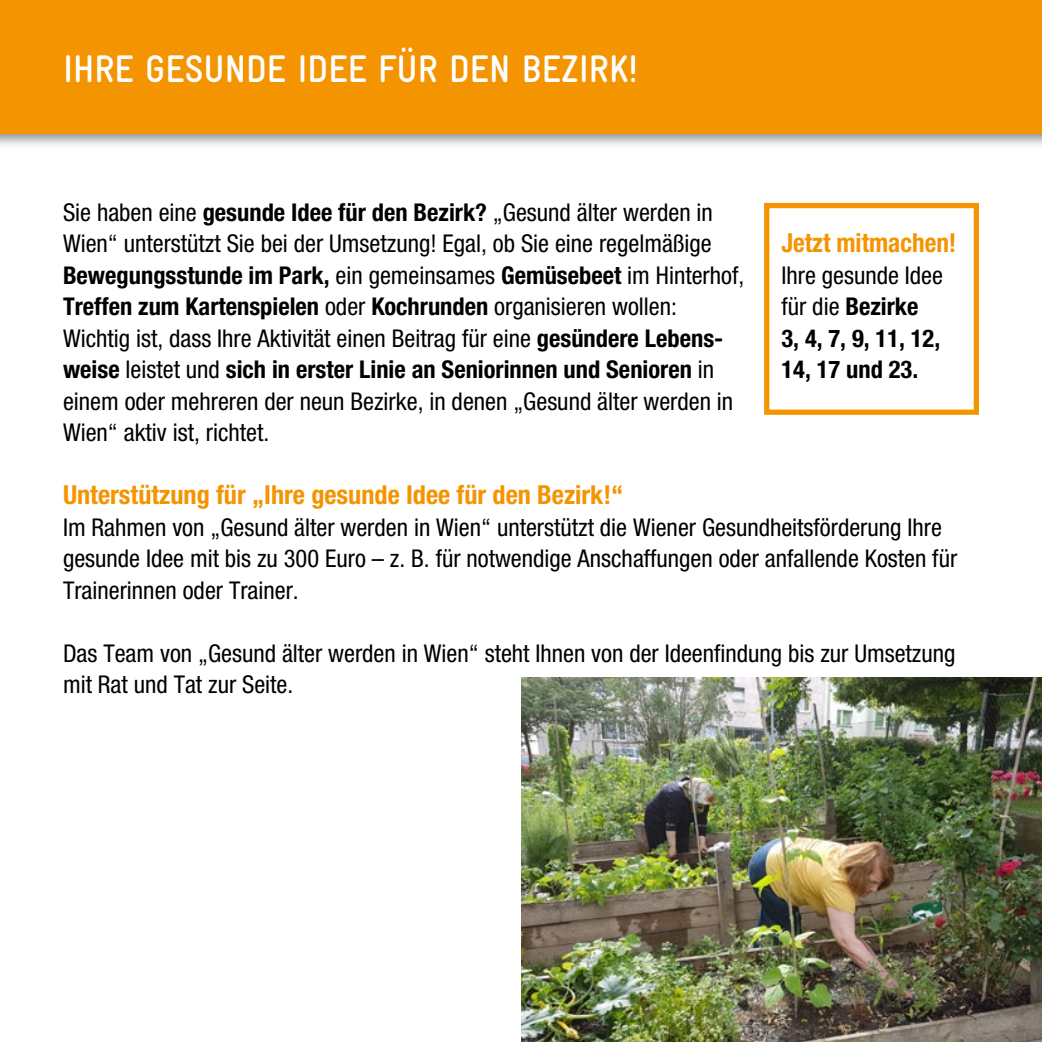
<style>
.page{position:relative;width:1042px;height:1042px;background:#fff}
.page>*{position:absolute;margin:0;border:0;box-sizing:border-box;transform-origin:0 0}
.t1{font:700 condensed 38.5px "Gravur";color:#fff}
.t2{font:700 condensed 26.25px "Helvetica Neue LT Pro";color:#f39400}
.t3{font:700 condensed 26.25px "Helvetica Neue LT Pro";color:#f39400;scale:.96 1}
.t4{font:condensed 24.5px/31.5px "Helvetica Neue LT Pro";color:#000}
.t5{font:700 condensed 24.5px/31.5px "Helvetica Neue LT Pro";color:#000}
.s1{font-weight:700}
.s2{font-weight:400}
</style>
<div class="page">
<div style="left:0;top:0;width:1042px;height:150px;background:#000;opacity:.45"></div>
<div style="left:0;top:0;width:1042px;height:134px;background:#f39400"></div>
<img style="left:521px;top:677px;width:521px;height:365px">
<div style="left:764px;top:203px;width:215px;height:212px;border:5px solid #f39400"></div>
<h1 class="t1" style="left:63px;top:48px;width:123px">IHRE GESUNDE</h1>
<h1 class="t1" style="left:297px;top:48px;width:18px">IDEE</h1>
<h1 class="t1" style="left:378px;top:48px;width:91px">FÜR DEN</h1>
<h1 class="t1" style="left:522px;top:48px;width:118px">BEZIRK!</h1>
<p class="t4" style="left:63px;top:196px;width:683px">Sie haben eine <span class="s1">gesunde Idee für den Bezirk?</span> „Gesund älter werden in Wien“ unterstützt Sie bei der Umsetzung! Egal, ob Sie eine regelmäßige <span class="s1">Bewegungsstunde im Park,</span> ein gemeinsames <span class="s1">Gemüsebeet</span> im Hinterhof, <span class="s1">Treffen zum Kartenspielen</span> oder <span class="s1">Kochrunden</span> organisieren wollen:<br>Wichtig ist, dass Ihre Aktivität einen Beitrag für eine <span class="s1">gesündere Lebens&shy;weise</span> leistet und <span class="s1">sich in erster Linie an Seniorinnen und Senioren</span> in einem oder mehreren der neun Bezirke, in denen „Gesund älter werden in Wien“ aktiv ist, richtet.</p>
<p class="t3" style="left:781px;top:227px;width:184px">Jetzt mitmachen!</p>
<p class="t5" style="left:781px;top:259px;width:163px"><span class="s2">Ihre gesunde Idee für die</span> Bezirke<br>3, 4, 7, 9, 11, 12,<br>14, 17 und 23.</p>
<p class="t2" style="left:63px;top:479px;width:562px">Unterstützung für „Ihre gesunde Idee für den Bezirk!“</p>
<p class="t4" style="left:63px;top:511px;width:896px">Im Rahmen von „Gesund älter werden in Wien“ unterstützt die Wiener Gesundheitsförderung Ihre gesunde Idee mit bis zu 300 Euro – z. B. für notwendige Anschaffungen oder anfallende Kosten für<br>Trainerinnen oder Trainer.</p>
<p class="t4" style="left:63px;top:637px;width:894px">Das Team von „Gesund älter werden in Wien“ steht Ihnen von der Ideenfindung bis zur Umsetzung mit Rat und Tat zur Seite.</p>
</div>
